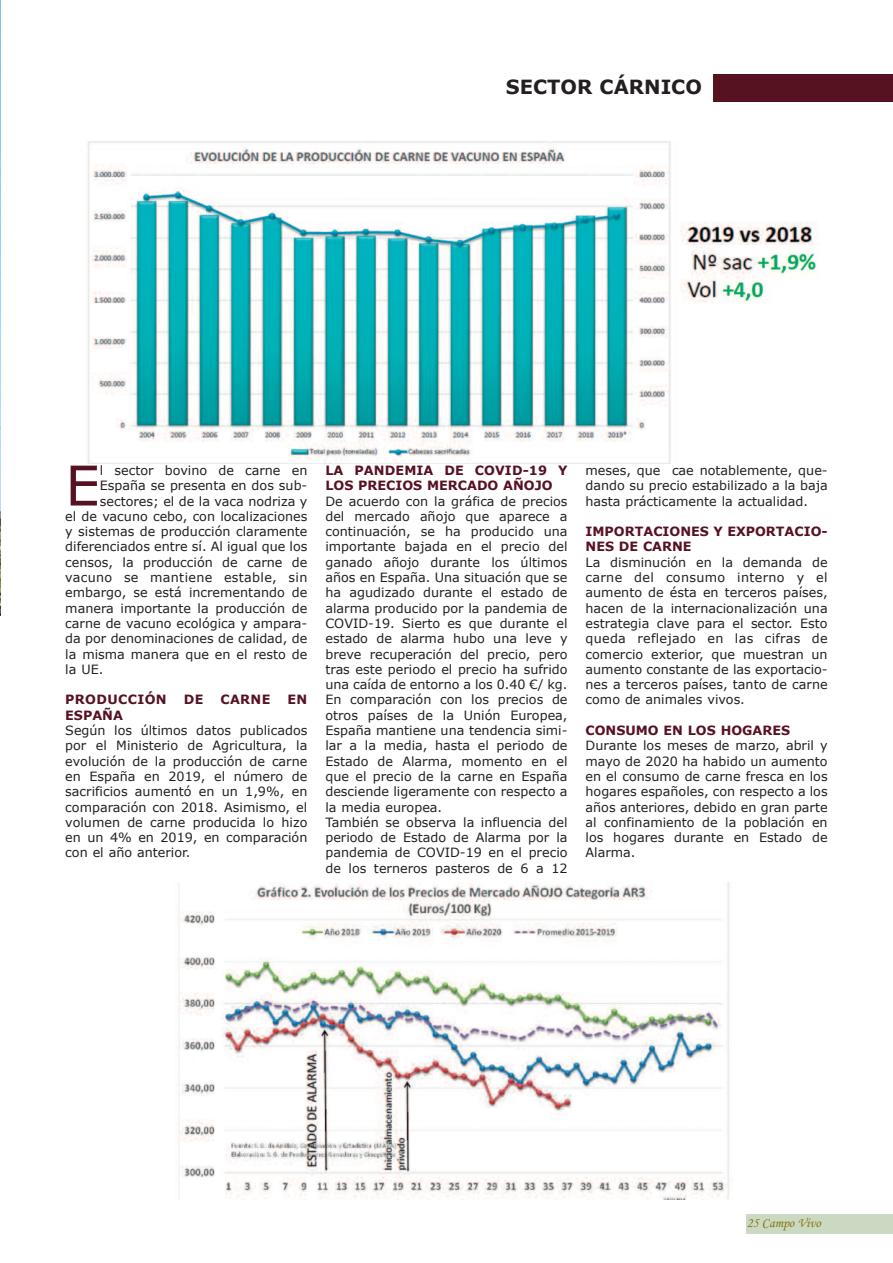
<style>
.page{position:relative;width:893px;height:1263px;background:#fff}
.page>*{position:absolute;margin:0;border:0;box-sizing:border-box;transform-origin:0 0}
.t1{font:54.9px "Verdana";color:#571222}
.t2{font:700 19.5px "Verdana";color:#231f20}
.t3{font:13.5px "Monotype Corsiva";color:#86750c}
.t4{font:12.75px/15.3px "Verdana";color:#231f20;text-align:justify}
.t5{font:700 12.75px/15.3px "Verdana";color:#571222}
.t6{font:12.75px "Verdana";letter-spacing:.025em;color:#231f20}
.t7{font:700 12.75px "Verdana";letter-spacing:.03em;color:#571222}
</style>
<div class="page">
<div style="left:747px;top:1214px;width:146px;height:19px;background:#cbd9c2"></div>
<div style="left:713px;top:74px;width:180px;height:28px;background:#571222"></div>
<img style="left:0;top:0;width:1px;height:616px">
<img style="left:87px;top:141px;width:731px;height:323px">
<img style="left:179px;top:882px;width:551px;height:317px">
<h2 class="t2" style="left:506px;top:74px;width:198px">SECTOR CÁRNICO</h2>
<h1 class="t1" style="left:65px;top:450px;width:36px">E</h1>
<p class="t4" style="left:100px;top:462px;width:209px">l sector bovino de carne en</p>
<p class="t4" style="left:100px;top:477px;width:209px">España se presenta en dos sub-</p>
<p class="t4" style="left:100px;top:493px;width:209px">sectores; el de la vaca nodriza y</p>
<p class="t4" style="left:65px;top:508px;width:244px">el de vacuno cebo, con localizaciones</p>
<p class="t4" style="left:65px;top:523px;width:244px">y sistemas de producción claramente</p>
<p class="t4" style="left:65px;top:539px;width:244px">diferenciados entre sí. Al igual que los</p>
<p class="t4" style="left:65px;top:554px;width:244px">censos, la producción de carne de</p>
<p class="t6" style="left:65px;top:569px;width:244px">vacuno se mantiene estable, sin</p>
<p class="t4" style="left:65px;top:585px;width:244px">embargo, se está incrementando de</p>
<p class="t4" style="left:65px;top:600px;width:244px">manera importante la producción de</p>
<p class="t4" style="left:65px;top:615px;width:244px">carne de vacuno ecológica y ampara-</p>
<p class="t4" style="left:65px;top:630px;width:244px">da por denominaciones de calidad, de</p>
<p class="t4" style="left:65px;top:646px;width:244px">la misma manera que en el resto de</p>
<p class="t4" style="left:65px;top:661px;width:40px">la UE.</p>
<p class="t7" style="left:65px;top:692px;width:103px">PRODUCCIÓN</p>
<p class="t5" style="left:184px;top:692px;width:21px">DE</p>
<p class="t5" style="left:220px;top:692px;width:52px">CARNE</p>
<p class="t5" style="left:288px;top:692px;width:21px">EN</p>
<p class="t5" style="left:65px;top:707px;width:59px">ESPAÑA</p>
<p class="t4" style="left:65px;top:722px;width:244px">Según los últimos datos publicados por el Ministerio de Agricultura, la evolución de la producción de carne en España en 2019, el número de sacrificios aumentó en un 1,9%, en comparación con 2018. Asimismo, el volumen de carne producida lo hizo en un 4% en 2019, en comparación con el año anterior.</p>
<p class="t5" style="left:325px;top:462px;width:244px">LA PANDEMIA DE COvID-19 Y<br>LOS PRECIOS MERCADO AÑOJO</p>
<p class="t4" style="left:325px;top:493px;width:244px;text-align:left">De acuerdo con la gráfica de precios del mercado añojo que aparece a continuación, se ha producido una importante bajada en el precio del ganado añojo durante los últimos años en España. Una situación que se ha agudizado durante el estado de alarma producido por la pandemia de COVID-19. Sierto es que durante el estado de alarma hubo una leve y breve recuperación del precio, pero tras este periodo el precio ha sufrido una caída de entorno a los 0.40 €/ kg.<br>En comparación con los precios de otros países de la Unión Europea, España mantiene una tendencia simi&shy;lar a la media, hasta el periodo de Estado de Alarma, momento en el que el precio de la carne en España desciende ligeramente con respecto a la media europea.<br>También se observa la influencia del periodo de Estado de Alarma por la pandemia de COVID-19 en el precio de los terneros pasteros de 6 a 12</p>
<p class="t4" style="left:586px;top:462px;width:244px">meses, que cae notablemente, que&shy;dando su precio estabilizado a la baja hasta prácticamente la actualidad.</p>
<p class="t5" style="left:586px;top:523px;width:244px">IMPORTACIONES Y EXPORTACIO-<br>NES DE CARNE</p>
<p class="t4" style="left:586px;top:554px;width:244px">La disminución en la demanda de carne del consumo interno y el aumento de ésta en terceros países, hacen de la internacionalización una estrategia clave para el sector. Esto queda reflejado en las cifras de comercio exterior, que muestran un aumento constante de las exportacio&shy;nes a terceros países, tanto de carne como de animales vivos.</p>
<p class="t5" style="left:586px;top:722px;width:206px">CONSUMO EN LOS HOGARES</p>
<p class="t4" style="left:586px;top:738px;width:244px">Durante los meses de marzo, abril y mayo de 2020 ha habido un aumento en el consumo de carne fresca en los hogares españoles, con respecto a los años anteriores, debido en gran parte al confinamiento de la población en los hogares durante en Estado de Alarma.</p>
<p class="t3" style="left:747px;top:1214px;width:76px">25 Campo Vivo</p>
</div>
